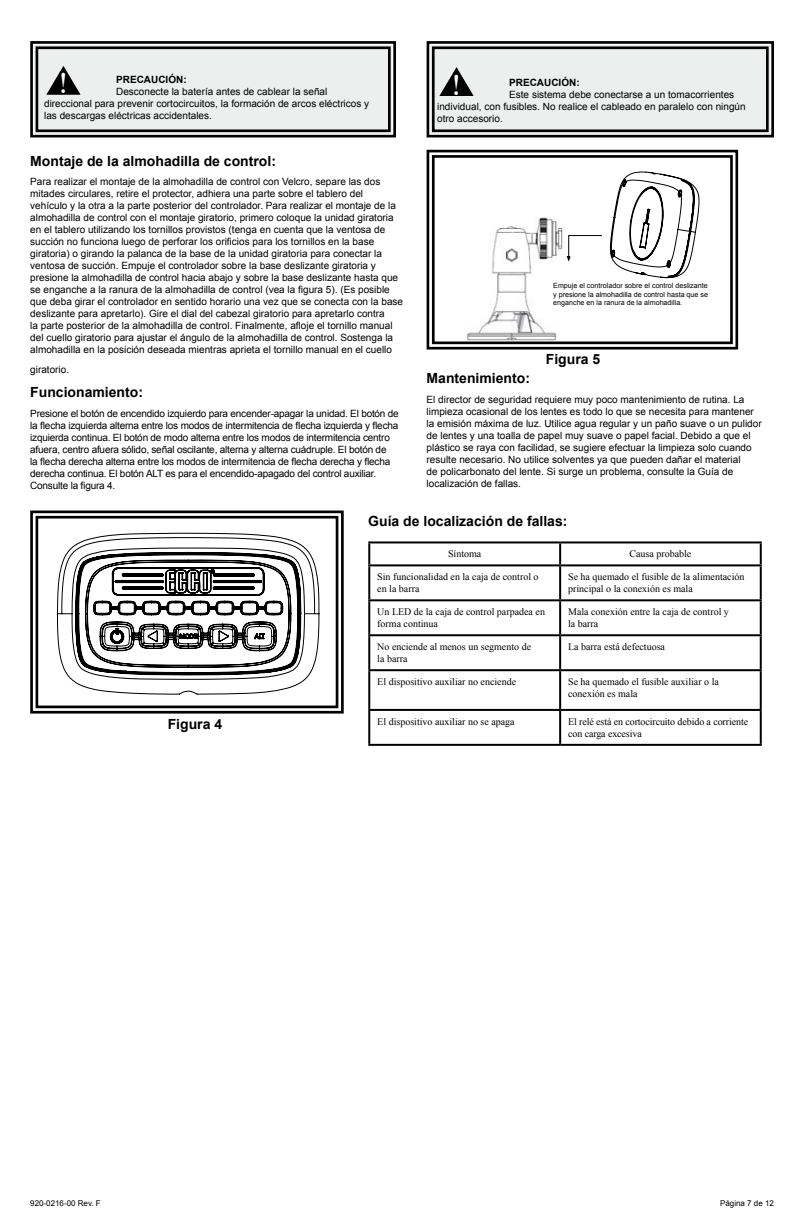
<style>
.page{position:relative;width:792px;height:1224px;background:#fff}
.page>*{position:absolute;margin:0;border:0;box-sizing:border-box;transform-origin:0 0}
.t1{font:30.2px "Bask Old Face";color:#fff}
.t2{font:700 14px "Arial";color:#000}
.t3{font:10px/12px "Arial";color:#000}
.t4{font:10px/12px "Arial";letter-spacing:-.02em;color:#000}
.t5{font:10px/12px "Times New Roman";color:#000}
.t6{font:700 10px "Arial";color:#000}
.t7{font:8px "Arial";color:#000}
.t8{font:7.2px/8.6px "Arial";color:#000;text-align:justify}
</style>
<div class="page">
<hr style="left:368px;top:541px;width:192px;height:2px;background:#000">
<hr style="left:368px;top:543px;width:2px;height:21px;background:#000">
<hr style="left:560px;top:541px;width:202px;height:2px;background:#000">
<hr style="left:559px;top:543px;width:2px;height:21px;background:#000">
<hr style="left:760px;top:543px;width:2px;height:21px;background:#000">
<hr style="left:368px;top:564px;width:192px;height:2px;background:#000">
<hr style="left:368px;top:566px;width:2px;height:33px;background:#000">
<hr style="left:560px;top:564px;width:202px;height:2px;background:#000">
<hr style="left:559px;top:566px;width:2px;height:33px;background:#000">
<hr style="left:760px;top:566px;width:2px;height:33px;background:#000">
<hr style="left:368px;top:599px;width:192px;height:2px;background:#000">
<hr style="left:368px;top:601px;width:2px;height:33px;background:#000">
<hr style="left:560px;top:599px;width:202px;height:2px;background:#000">
<hr style="left:559px;top:601px;width:2px;height:33px;background:#000">
<hr style="left:760px;top:601px;width:2px;height:33px;background:#000">
<hr style="left:368px;top:634px;width:192px;height:2px;background:#000">
<hr style="left:368px;top:636px;width:2px;height:33px;background:#000">
<hr style="left:560px;top:634px;width:202px;height:2px;background:#000">
<hr style="left:559px;top:636px;width:2px;height:33px;background:#000">
<hr style="left:760px;top:636px;width:2px;height:33px;background:#000">
<hr style="left:368px;top:669px;width:192px;height:2px;background:#000">
<hr style="left:368px;top:671px;width:2px;height:38px;background:#000">
<hr style="left:560px;top:669px;width:202px;height:2px;background:#000">
<hr style="left:559px;top:671px;width:2px;height:38px;background:#000">
<hr style="left:760px;top:671px;width:2px;height:38px;background:#000">
<hr style="left:368px;top:709px;width:192px;height:2px;background:#000">
<hr style="left:368px;top:711px;width:2px;height:33px;background:#000">
<hr style="left:560px;top:709px;width:202px;height:2px;background:#000">
<hr style="left:559px;top:711px;width:2px;height:33px;background:#000">
<hr style="left:760px;top:711px;width:2px;height:33px;background:#000">
<hr style="left:368px;top:744px;width:192px;height:2px;background:#000">
<hr style="left:560px;top:744px;width:202px;height:2px;background:#000">
<svg style="left:426px;top:149px;width:313px;height:201px"></svg>
<div style="left:432px;top:155px;width:301px;height:189px;border:3px solid #000"></div>
<svg style="left:30px;top:41px;width:366px;height:97px;background:#cacbcb"></svg>
<svg style="left:426px;top:41px;width:348px;height:97px;background:#ccc"></svg>
<svg style="left:30px;top:510px;width:314px;height:204px"></svg>
<div style="left:36px;top:516px;width:302px;height:192px;border:3px solid #000"></div>
<h1 class="t1" style="left:59px;top:65px;width:9px">!</h1>
<h1 class="t1" style="left:453px;top:66px;width:9px">!</h1>
<p class="t6" style="left:116px;top:73px;width:72px">PRECAUCIÓN:</p>
<p class="t3" style="left:44px;top:86px;width:327px;text-indent:72px">Desconecte la batería antes de cablear la señal direccional para prevenir cortocircuitos, la formación de arcos eléctricos y las descargas eléctricas accidentales.</p>
<p class="t6" style="left:509px;top:76px;width:72px">PRECAUCIÓN:</p>
<p class="t3" style="left:437px;top:88px;width:310px;text-indent:72px">Este sistema debe conectarse a un tomacorrientes individual, con fusibles. No realice el cableado en paralelo con ningún otro accesorio.</p>
<h2 class="t2" style="left:30px;top:152px;width:247px">Montaje de la almohadilla de control:</h2>
<p class="t3" style="left:30px;top:175px;width:374px">Para realizar el montaje de la almohadilla de control con Velcro, separe las dos mitades circulares, retire el protector, adhiera una parte sobre el tablero del<br>vehículo y la otra a la parte posterior del controlador. Para realizar el montaje de la almohadilla de control con el montaje giratorio, primero coloque la unidad giratoria en el tablero utilizando los tornillos provistos (tenga en cuenta que la ventosa de succión no funciona luego de perforar los orificios para los tornillos en la base giratoria) o girando la palanca de la base de la unidad giratoria para conectar la ventosa de succión. Empuje el controlador sobre la base deslizante giratoria y presione la almohadilla de control hacia abajo y sobre la base deslizante hasta que se enganche a la ranura de la almohadilla de control (vea la figura 5). (Es posible que deba girar el controlador en sentido horario una vez que se conecta con la base deslizante para apretarlo). Gire el dial del cabezal giratorio para apretarlo contra<br>la parte posterior de la almohadilla de control. Finalmente, afloje el tornillo manual del cuello giratorio para ajustar el ángulo de la almohadilla de control. Sostenga la almohadilla en la posición deseada mientras aprieta el tornillo manual en el cuello</p>
<p class="t3" style="left:30px;top:365px;width:40px">giratorio.</p>
<h2 class="t2" style="left:30px;top:383px;width:114px">Funcionamiento:</h2>
<p class="t4" style="left:30px;top:407px;width:370px">Presione el botón de encendido izquierdo para encender-apagar la unidad. El botón de la flecha izquierda alterna entre los modos de intermitencia de flecha izquierda y flecha izquierda continua. El botón de modo alterna entre los modos de intermitencia centro afuera, centro afuera sólido, señal oscilante, alterna y alterna cuádruple. El botón de<br>la flecha derecha alterna entre los modos de intermitencia de flecha derecha y flecha derecha continua. El botón ALT es para el encendido-apagado del control auxiliar.<br>Consulte la figura 4.</p>
<p class="t8" style="left:553px;top:282px;width:156px">Empuje el controlador sobre el control deslizante y presione la almohadilla de control hasta que se enganche en la ranura de la almohadilla.</p>
<h2 class="t2" style="left:546px;top:354px;width:56px">Figura 5</h2>
<h2 class="t2" style="left:427px;top:369px;width:105px">Mantenimiento:</h2>
<p class="t3" style="left:427px;top:393px;width:337px">El director de seguridad requiere muy poco mantenimiento de rutina. La limpieza ocasional de los lentes es todo lo que se necesita para mantener la emisión máxima de luz. Utilice agua regular y un paño suave o un pulidor de lentes y una toalla de papel muy suave o papel facial. Debido a que el plástico se raya con facilidad, se sugiere efectuar la limpieza solo cuando resulte necesario. No utilice solventes ya que pueden dañar el material<br>de policarbonato del lente. Si surge un problema, consulte la Guía de localización de fallas.</p>
<h2 class="t2" style="left:168px;top:719px;width:56px">Figura 4</h2>
<h2 class="t2" style="left:368px;top:512px;width:201px">Guía de localización de fallas:</h2>
<p class="t5" style="left:448px;top:549px;width:35px">Síntoma</p>
<p class="t5" style="left:630px;top:549px;width:63px">Causa probable</p>
<p class="t5" style="left:377px;top:572px;width:163px">Sin funcionalidad en la caja de control o en la barra</p>
<p class="t5" style="left:568px;top:572px;width:178px">Se ha quemado el fusible de la alimentación principal o la conexión es mala</p>
<p class="t5" style="left:377px;top:607px;width:169px">Un LED de la caja de control parpadea en forma continua</p>
<p class="t5" style="left:568px;top:607px;width:162px">Mala conexión entre la caja de control y la barra</p>
<p class="t5" style="left:377px;top:642px;width:155px">No enciende al menos un segmento de la barra</p>
<p class="t5" style="left:568px;top:642px;width:98px">La barra está defectuosa</p>
<p class="t5" style="left:377px;top:677px;width:140px">El dispositivo auxiliar no enciende</p>
<p class="t5" style="left:568px;top:677px;width:152px">Se ha quemado el fusible auxiliar o la conexión es mala</p>
<p class="t5" style="left:377px;top:716px;width:139px">El dispositivo auxiliar no se apaga</p>
<p class="t5" style="left:568px;top:716px;width:181px">El relé está en cortocircuito debido a corriente con carga excesiva</p>
<p class="t7" style="left:30px;top:1200px;width:72px">920-0216-00 Rev. F</p>
<p class="t7" style="left:720px;top:1198px;width:55px">Página 7 de 12</p>
</div>
